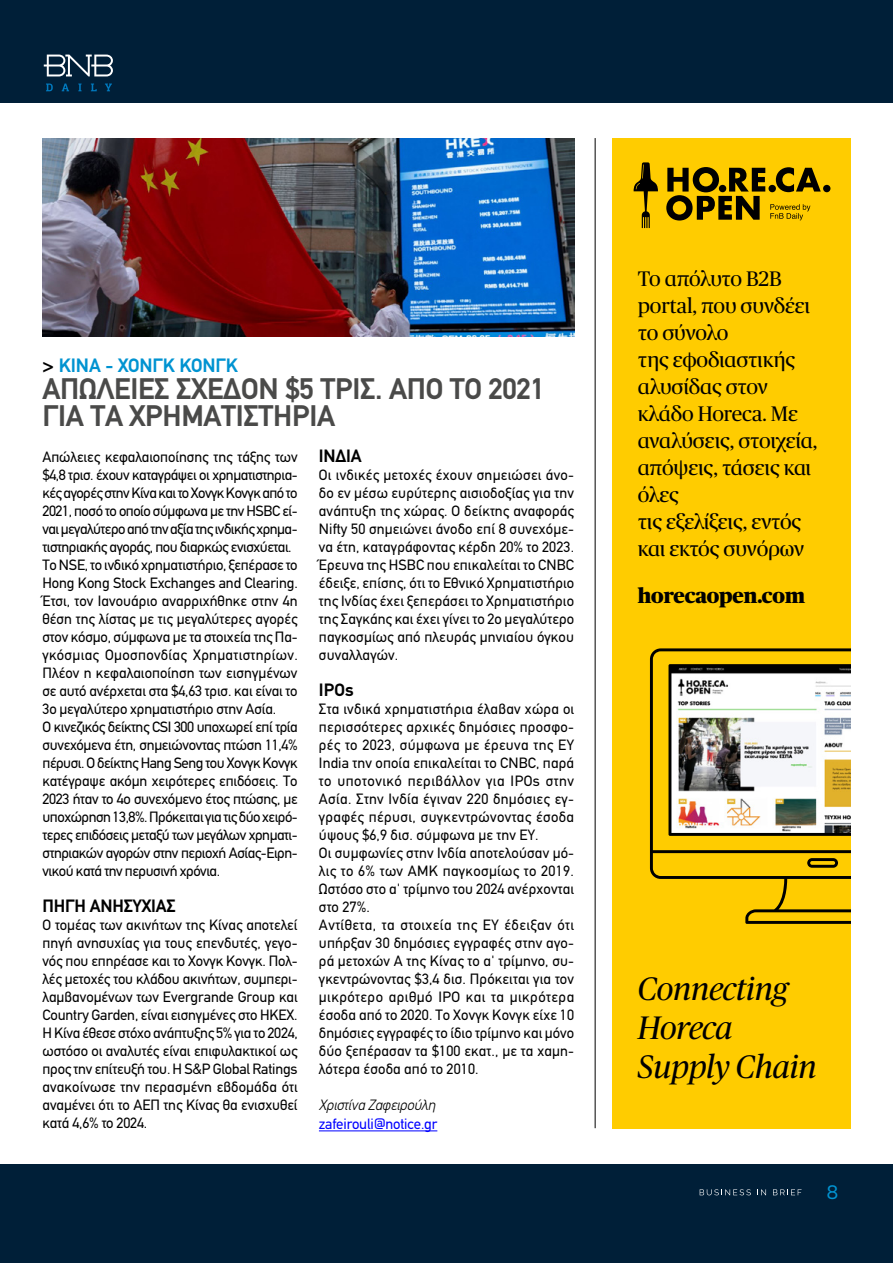
<style>
.page{position:relative;width:893px;height:1263px;background:#fff}
.page>*{position:absolute;margin:0;border:0;box-sizing:border-box;transform-origin:0 0}
.t1{font:italic 32.4px/39px "Publico Headline";letter-spacing:-.01em;color:#000}
.t2{font:700 30px/27px "PF Din Text";letter-spacing:-.01em;color:#4a4a49}
.t3{font:21px/27px "Publico Headline";letter-spacing:-.005em;color:#000}
.t4{font:900 21px "Publico Headline";letter-spacing:-.005em;color:#000}
.t5{font:700 19.5px "PF Din Text";letter-spacing:-.01em;color:#0093d1}
.t6{font:19.5px "CF Asty Std";color:#0093d1}
.t7{font:700 18px "PF Din Text";letter-spacing:-.01em;color:#000}
.t8{font:15px/18px "PF Din Text";letter-spacing:.005em;color:#000;text-align:justify}
.t9{font:15px/18px "PF Din Text";letter-spacing:-.02em;color:#000}
.t10{font:15px "PF Din Text";letter-spacing:-.01em;color:#00f}
.t11{font:italic 300 15px "PF Din Text";letter-spacing:-.01em;color:#000}
.s1{color:#000}
</style>
<div class="page">
<div style="left:0;top:0;width:893px;height:102px;background:#001f38"></div>
<svg style="left:46px;top:84px;width:7px;height:7px"></svg>
<svg style="left:62px;top:84px;width:7px;height:7px"></svg>
<svg style="left:78px;top:84px;width:4px;height:7px"></svg>
<svg style="left:91px;top:84px;width:6px;height:7px"></svg>
<svg style="left:105px;top:84px;width:7px;height:7px"></svg>
<svg style="left:44px;top:55px;width:69px;height:21px"></svg>
<div style="left:0;top:1164px;width:893px;height:99px;background:#001f38"></div>
<svg style="left:700px;top:1189px;width:51px;height:6px"></svg>
<svg style="left:757px;top:1189px;width:9px;height:6px"></svg>
<svg style="left:773px;top:1189px;width:28px;height:6px"></svg>
<hr style="left:319px;top:1130px;width:118px;height:1px;background:#00f">
<img style="left:43px;top:139px;width:531px;height:197px">
<hr style="left:595px;top:138px;width:1px;height:990px;background:#000">
<div style="left:612px;top:138px;width:238px;height:990px;background:#fc0"></div>
<svg style="left:650px;top:648px;width:200px;height:276px"></svg>
<svg style="left:807px;top:858px;width:31px;height:10px"></svg>
<svg style="left:634px;top:162px;width:196px;height:66px"></svg>
<h3 class="t5" style="left:43px;top:354px;width:197px"><span class="s1">&gt;</span> ΚΙΝΑ - ΧΟΝΓΚ ΚΟΝΓΚ</h3>
<h2 class="t2" style="left:43px;top:375px;width:504px">ΑΠΏΛΕΙΕΣ ΣΧΕΔΌΝ $5 ΤΡΙΣ. ΑΠΌ ΤΟ 2021<br>ΓΙΑ ΤΑ ΧΡΗΜΑΤΙΣΤΉΡΙΑ</h2>
<p class="t9" style="left:43px;top:448px;width:257px">Απώλειες κεφαλαιοποίησης της τάξης των $4,8 τρισ. έχουν καταγράψει οι χρηματιστηρια&shy;κές αγορές στην Κίνα και το Χονγκ Κονγκ από το 2021, ποσό το οποίο σύμφωνα με την HSBC εί&shy;ναι μεγαλύτερο από την αξία της ινδικής χρημα&shy;τιστηριακής αγοράς, που διαρκώς ενισχύεται.<br>Το NSE, το ινδικό χρηματιστήριο, ξεπέρασε το Hong Kong Stock Exchanges and Clearing.<br>Έτσι, τον Ιανουάριο αναρριχήθηκε στην 4η θέση της λίστας με τις μεγαλύτερες αγορές στον κόσμο, σύμφωνα με τα στοιχεία της Πα&shy;γκόσμιας Ομοσπονδίας Χρηματιστηρίων.<br>Πλέον η κεφαλαιοποίηση των εισηγμένων σε αυτό ανέρχεται στα $4,63 τρισ. και είναι το 3ο μεγαλύτερο χρηματιστήριο στην Ασία.<br>Ο κινεζικός δείκτης CSI 300 υποχωρεί επί τρία συνεχόμενα έτη, σημειώνοντας πτώση 11,4% πέρυσι. Ο δείκτης Hang Seng του Χονγκ Κονγκ κατέγραψε ακόμη χειρότερες επιδόσεις. Το 2023 ήταν το 4ο συνεχόμενο έτος πτώσης, με υποχώρηση 13,8%. Πρόκειται για τις δύο χειρό&shy;τερες επιδόσεις μεταξύ των μεγάλων χρηματι&shy;στηριακών αγορών στην περιοχή Ασίας-Ειρη&shy;νικού κατά την περυσινή χρόνια.</p>
<p class="t7" style="left:43px;top:895px;width:135px">ΠΗΓΗ ΑΝΗΣΥΧΙΑΣ</p>
<p class="t8" style="left:43px;top:916px;width:257px">Ο τομέας των ακινήτων της Κίνας αποτελεί πηγή ανησυχίας για τους επενδυτές, γεγο&shy;νός που επηρέασε και το Χονγκ Κονγκ. Πολ&shy;λές μετοχές του κλάδου ακινήτων, συμπερι&shy;λαμβανομένων των Evergrande Group και Country Garden, είναι εισηγμένες στο HKEX.<br>Η Κίνα έθεσε στόχο ανάπτυξης 5% για το 2024, ωστόσο οι αναλυτές είναι επιφυλακτικοί ως προς την επίτευξή του. Η S&amp;P Global Ratings ανακοίνωσε την περασμένη εβδομάδα ότι αναμένει ότι το ΑΕΠ της Κίνας θα ενισχυθεί κατά 4,6% το 2024.</p>
<p class="t7" style="left:319px;top:445px;width:44px">ΙΝΔΙΑ</p>
<p class="t8" style="left:319px;top:466px;width:257px">Οι ινδικές μετοχές έχουν σημειώσει άνο&shy;δο εν μέσω ευρύτερης αισιοδοξίας για την ανάπτυξη της χώρας. Ο δείκτης αναφοράς Nifty 50 σημειώνει άνοδο επί 8 συνεχόμε&shy;να έτη, καταγράφοντας κέρδη 20% το 2023.<br>Έρευνα της HSBC που επικαλείται το CNBC έδειξε, επίσης, ότι το Εθνικό Χρηματιστήριο της Ινδίας έχει ξεπεράσει το Χρηματιστήριο της Σαγκάης και έχει γίνει το 2ο μεγαλύτερο παγκοσμίως από πλευράς μηνιαίου όγκου συναλλαγών.</p>
<p class="t7" style="left:319px;top:679px;width:36px">IPOs</p>
<p class="t8" style="left:319px;top:700px;width:257px;text-align:left">Στα ινδικά χρηματιστήρια έλαβαν χώρα οι περισσότερες αρχικές δημόσιες προσφο&shy;ρές το 2023, σύμφωνα με έρευνα της EY India την οποία επικαλείται το CNBC, παρά το υποτονικό περιβάλλον για IPOs στην Ασία. Στην Ινδία έγιναν 220 δημόσιες εγ&shy;γραφές πέρυσι, συγκεντρώνοντας έσοδα ύψους $6,9 δισ. σύμφωνα με την EY.<br>Οι συμφωνίες στην Ινδία αποτελούσαν μό&shy;λις το 6% των ΑΜΚ παγκοσμίως το 2019.<br>Ωστόσο στο α' τρίμηνο του 2024 ανέρχονται στο 27%.<br>Αντίθετα, τα στοιχεία της EY έδειξαν ότι υπήρξαν 30 δημόσιες εγγραφές στην αγο&shy;ρά μετοχών Α της Κίνας το α' τρίμηνο, συ&shy;γκεντρώνοντας $3,4 δισ. Πρόκειται για τον μικρότερο αριθμό IPO και τα μικρότερα έσοδα από το 2020. Το Χονγκ Κονγκ είχε 10 δημόσιες εγγραφές το ίδιο τρίμηνο και μόνο δύο ξεπέρασαν τα $100 εκατ., με τα χαμη&shy;λότερα έσοδα από το 2010.</p>
<p class="t11" style="left:319px;top:1096px;width:118px">Χριστίνα Ζαφειρούλη</p>
<p class="t10" style="left:319px;top:1115px;width:120px">zafeirouli@notice.gr</p>
<h3 class="t3" style="left:638px;top:264px;width:181px">Το απόλυτο Β2Β portal, που συνδέει το σύνολο<br>της εφοδιαστικής αλυσίδας στον κλάδο Horeca. Με αναλύσεις, στοιχεία, απόψεις, τάσεις και όλες<br>τις εξελίξεις, εντός και εκτός συνόρων</h3>
<h3 class="t4" style="left:638px;top:580px;width:169px">horecaopen.com</h3>
<h1 class="t1" style="left:638px;top:968px;width:180px">Connecting<br>Horeca<br>Supply Chain</h1>
<h3 class="t6" style="left:827px;top:1181px;width:14px">8</h3>
</div>
